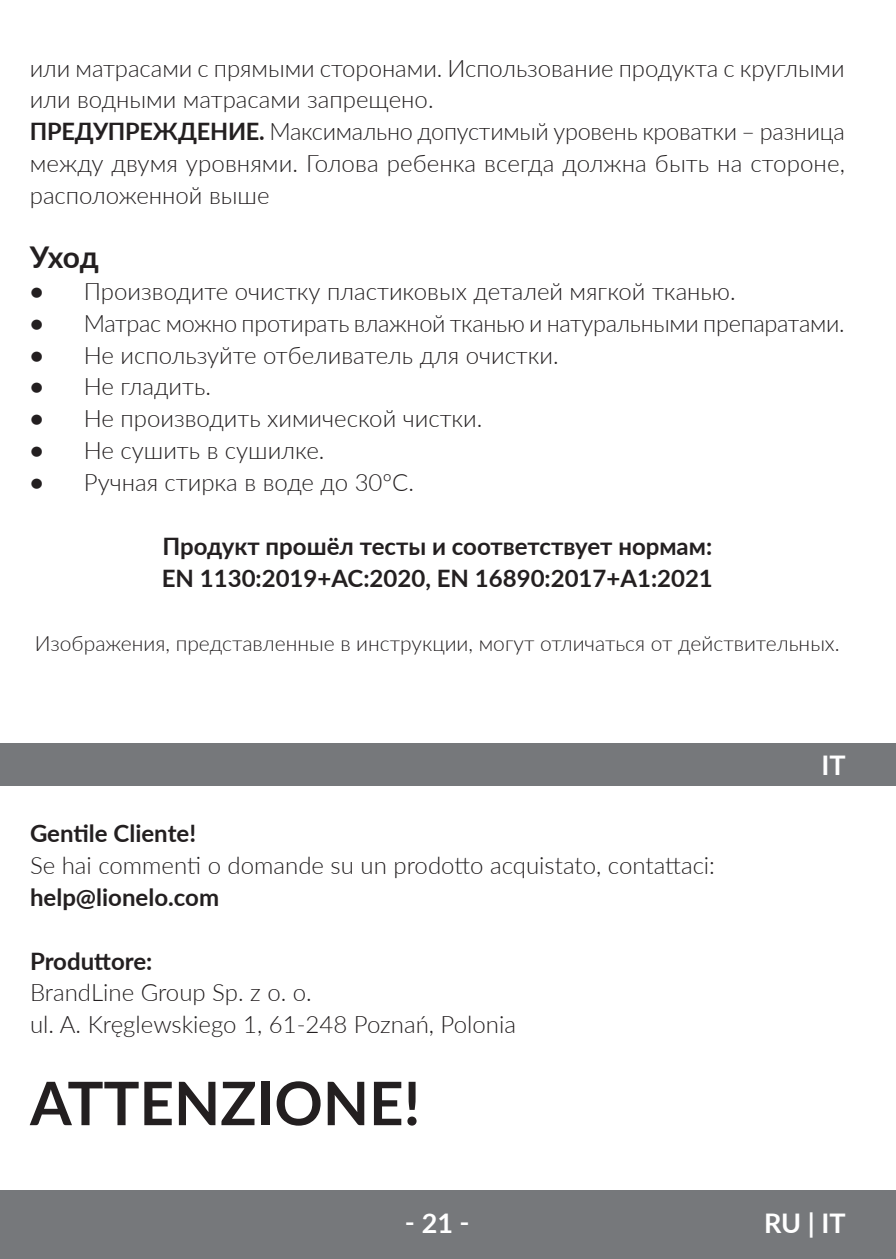
<style>
.page{position:relative;width:896px;height:1259px;background:#fff}
.page>*{position:absolute;margin:0;border:0;box-sizing:border-box;transform-origin:0 0}
.t1{font:700 60px "Lato";color:#231f20}
.t2{font:700 30px "Lato";color:#231f20}
.t3{font:700 27px "Lato";color:#fff}
.t4{font:300 24px/31.8px "Lato";color:#231f20}
.t5{font:700 24px/31.8px "Lato";color:#231f20}
.t6{font:300 21px "Lato";color:#231f20}
.s1{font-weight:700}
</style>
<div class="page">
<div style="left:0;top:1190px;width:895px;height:69px;background:#76787b"></div>
<div style="left:0;top:743px;width:895px;height:43px;background:#76787b"></div>
<p class="t4" style="left:30px;top:51px;width:816px">или матрасами с прямыми сторонами. Использование продукта с круглыми или водными матрасами запрещено.<br><span class="s1">ПРЕДУПРЕЖДЕНИЕ.</span> Максимально допустимый уровень кроватки – разница между двумя уровнями. Голова ребенка всегда должна быть на стороне, расположенной выше</p>
<p class="t2" style="left:30px;top:235px;width:70px">Уход</p>
<p class="t4" style="left:30px;top:274px;width:707px"><span class="s1">•</span> Производите очистку пластиковых деталей мягкой тканью.</p>
<p class="t4" style="left:30px;top:306px;width:816px"><span class="s1">•</span> Матрас можно протирать влажной тканью и натуральными препаратами.</p>
<p class="t4" style="left:30px;top:338px;width:530px"><span class="s1">•</span> Не используйте отбеливатель для очистки.</p>
<p class="t4" style="left:30px;top:370px;width:183px"><span class="s1">•</span> Не гладить.</p>
<p class="t4" style="left:30px;top:402px;width:454px"><span class="s1">•</span> Не производить химической чистки.</p>
<p class="t4" style="left:30px;top:434px;width:296px"><span class="s1">•</span> Не сушить в сушилке.</p>
<p class="t4" style="left:30px;top:466px;width:386px"><span class="s1">•</span> Ручная стирка в воде до 30ºC.</p>
<p class="t5" style="left:162px;top:529px;width:552px">Продукт прошёл тесты и соответствует нормам:<br>EN 1130:2019+AC:2020, EN 16890:2017+A1:2021</p>
<p class="t6" style="left:35px;top:628px;width:806px">Изображения, представленные в инструкции, могут отличаться от действительных.</p>
<p class="t5" style="left:30px;top:816px;width:168px">Gentile Cliente!</p>
<p class="t4" style="left:30px;top:848px;width:686px">Se hai commenti o domande su un prodotto acquistato, contattaci:</p>
<p class="t5" style="left:30px;top:880px;width:191px">help@lionelo.com</p>
<p class="t5" style="left:30px;top:944px;width:124px">Produttore:</p>
<p class="t4" style="left:30px;top:976px;width:487px">BrandLine Group Sp. z o. o.<br>ul. A. Kręglewskiego 1, 61-248 Poznań, Polonia</p>
<h1 class="t1" style="left:30px;top:1059px;width:392px">ATTENZIONE!</h1>
<p class="t3" style="left:405px;top:1203px;width:66px">‑ 21 ‑</p>
<p class="t3" style="left:821px;top:745px;width:26px">IT</p>
<p class="t3" style="left:764px;top:1203px;width:83px">RU | IT</p>
</div>
